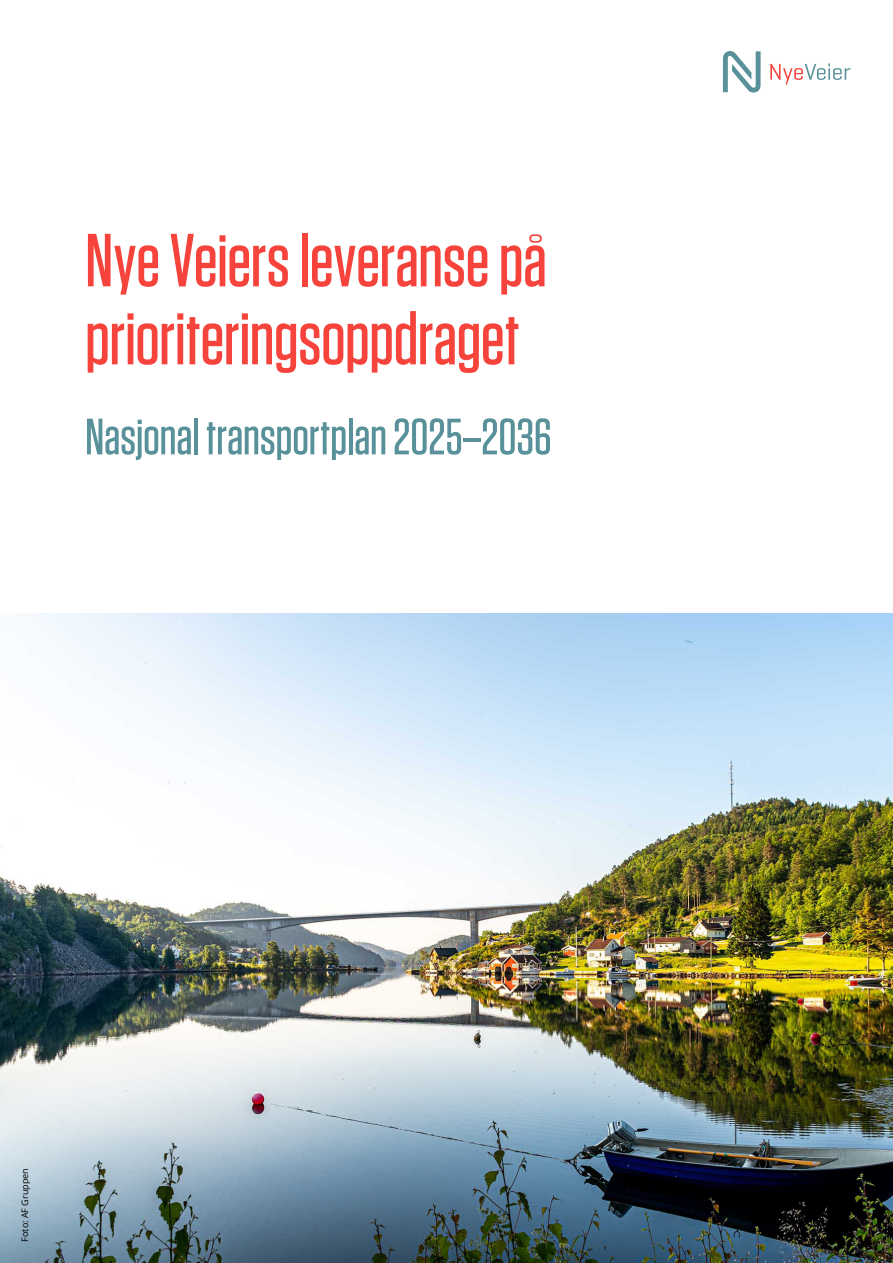
<style>
.page{position:relative;width:893px;height:1263px;background:#fff}
.page>*{position:absolute;margin:0;border:0;box-sizing:border-box;transform-origin:0 0}
.H1_tungsten{font:500 75px/78px "Tungsten";letter-spacing:-.01em;color:#f6433b}
.H1_tungsten-2{font:500 51px "Tungsten";letter-spacing:-.005em;color:#589199}
.t1{font:9px "Open Sans";color:#000}
</style>
<div class="page">
<svg style="left:770px;top:63px;width:80px;height:22px"></svg>
<svg style="left:723px;top:51px;width:38px;height:42px"></svg>
<img style="left:0;top:613px;width:893px;height:650px">
<h1 class="H1_tungsten" style="left:85px;top:222px;width:463px">Nye Veiers leveranse på prioriteringsoppdraget</h1>
<h1 class="H1_tungsten-2" style="left:85px;top:410px;width:468px">Nasjonal transportplan 2025–2036</h1>
<p class="t1" style="left:19px;top:1242px;width:75px;rotate:-90deg">Foto: AF Gruppen</p>
</div>
